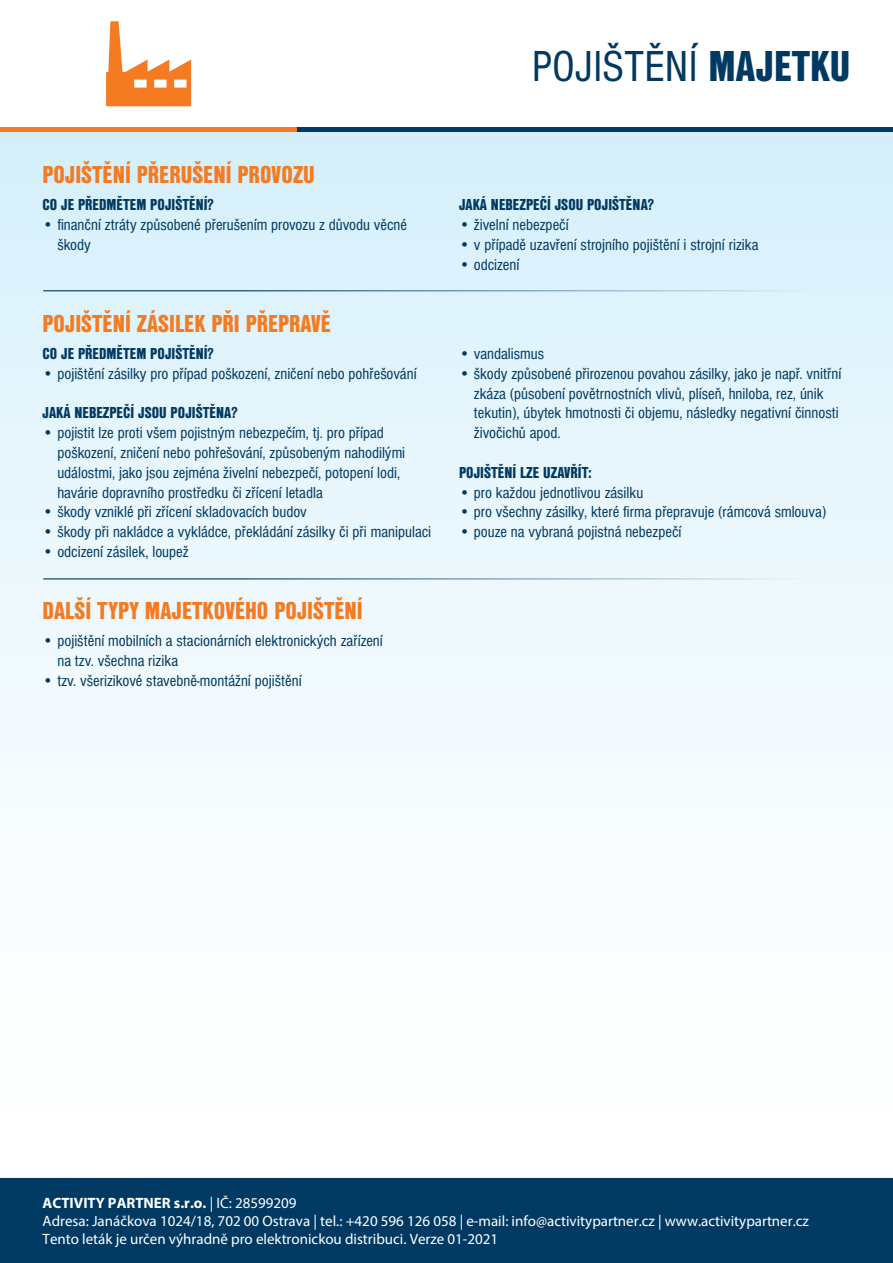
<style>
.page{position:relative;width:893px;height:1263px;background:#fff}
.page>*{position:absolute;margin:0;border:0;box-sizing:border-box;transform-origin:0 0}
.t1{font:45px "Nimbus San DCE Reg Con";color:#003a62}
.t2{font:25.5px "Nimbus San DCE Bla Con";color:#f47b21}
.t3{font:16.5px/19.8px "Nimbus San DCE Reg Con";color:#003a62}
.t4{font:16.5px "Nimbus San DCE Bla Con";color:#003a62}
.t5{font:15px/18px "Myriad Pro";color:#fff}
.s1{font-family:"Nimbus San DCE Bla Con"}
.s2{font-weight:700}
</style>
<div class="page">
<div style="left:0;top:132px;width:893px;height:1047px;background:linear-gradient(to bottom,#d8f0fb,#fff)"></div>
<hr style="left:0;top:128px;width:298px;height:4px;background:#f47b21">
<hr style="left:298px;top:128px;width:595px;height:4px;background:#003a62">
<div style="left:0;top:1178px;width:893px;height:85px;background:#003a62"></div>
<hr style="left:43px;top:290px;width:807px;height:1px;background:#003a62">
<hr style="left:43px;top:578px;width:807px;height:1px;background:#003a62">
<svg style="left:106px;top:21px;width:85px;height:85px"></svg>
<h1 class="t1" style="left:532px;top:42px;width:320px">POJIŠTĚNÍ <span class="s1">MAJETKU</span></h1>
<h2 class="t2" style="left:43px;top:160px;width:274px">POJIŠTĚNÍ PŘERUŠENÍ PROVOZU</h2>
<p class="t4" style="left:43px;top:195px;width:173px">CO JE PŘEDMĚTEM POJIŠTĚNÍ?</p>
<p class="t3" style="left:57px;top:215px;width:351px;text-indent:-15px">• finanční ztráty způsobené přerušením provozu z důvodu věcné škody</p>
<h2 class="t2" style="left:43px;top:309px;width:290px">POJIŠTĚNÍ ZÁSILEK PŘI PŘEPRAVĚ</h2>
<p class="t4" style="left:43px;top:344px;width:173px">CO JE PŘEDMĚTEM POJIŠTĚNÍ?</p>
<p class="t3" style="left:43px;top:364px;width:376px">• pojištění zásilky pro případ poškození, zničení nebo pohřešování</p>
<p class="t4" style="left:43px;top:403px;width:197px">JAKÁ NEBEZPEČÍ JSOU POJIŠTĚNA?</p>
<p class="t3" style="left:57px;top:423px;width:349px;text-indent:-15px">• pojistit lze proti všem pojistným nebezpečím, tj. pro případ poškození, zničení nebo pohřešování, způsobeným nahodilými událostmi, jako jsou zejména živelní nebezpečí, potopení lodi, havárie dopravního prostředku či zřícení letadla</p>
<p class="t3" style="left:43px;top:502px;width:266px">• škody vzniklé při zřícení skladovacích budov</p>
<p class="t3" style="left:43px;top:522px;width:390px">• škody při nakládce a vykládce, překládání zásilky či při manipulaci</p>
<p class="t3" style="left:43px;top:542px;width:148px">• odcizení zásilek, loupež</p>
<h2 class="t2" style="left:43px;top:596px;width:322px">DALŠÍ TYPY MAJETKOVÉHO POJIŠTĚNÍ</h2>
<p class="t3" style="left:57px;top:631px;width:327px;text-indent:-15px">• pojištění mobilních a stacionárních elektronických zařízení na tzv. všechna rizika</p>
<p class="t3" style="left:43px;top:671px;width:261px">• tzv. všerizikové stavebně-montážní pojištění</p>
<p class="t4" style="left:459px;top:195px;width:197px">JAKÁ NEBEZPEČÍ JSOU POJIŠTĚNA?</p>
<p class="t3" style="left:459px;top:215px;width:111px">• živelní nebezpečí</p>
<p class="t3" style="left:459px;top:235px;width:301px">• v případě uzavření strojního pojištění i strojní rizika</p>
<p class="t3" style="left:459px;top:255px;width:62px">• odcizení</p>
<p class="t3" style="left:459px;top:344px;width:87px">• vandalismus</p>
<p class="t3" style="left:474px;top:364px;width:369px;text-indent:-15px">• škody způsobené přirozenou povahou zásilky, jako je např. vnitřní zkáza (působení povětrnostních vlivů, plíseň, hniloba, rez, únik tekutin), úbytek hmotnosti či objemu, následky negativní činnosti živočichů apod.</p>
<p class="t4" style="left:459px;top:463px;width:134px">POJIŠTĚNÍ LZE UZAVŘÍT:</p>
<p class="t3" style="left:459px;top:483px;width:186px">• pro každou jednotlivou zásilku</p>
<p class="t3" style="left:459px;top:502px;width:369px">• pro všechny zásilky, které firma přepravuje (rámcová smlouva)</p>
<p class="t3" style="left:459px;top:522px;width:224px">• pouze na vybraná pojistná nebezpečí</p>
<p class="t5" style="left:43px;top:1194px;width:768px"><span class="s2">ACTIVITY PARTNER s.r.o.</span> | IČ: 28599209<br>Adresa: Janáčkova 1024/18, 702 00 Ostrava | tel.: +420 596 126 058 | e-mail: info@activitypartner.cz | www.activitypartner.cz<br>Tento leták je určen výhradně pro elektronickou distribuci. Verze 01-2021</p>
</div>
